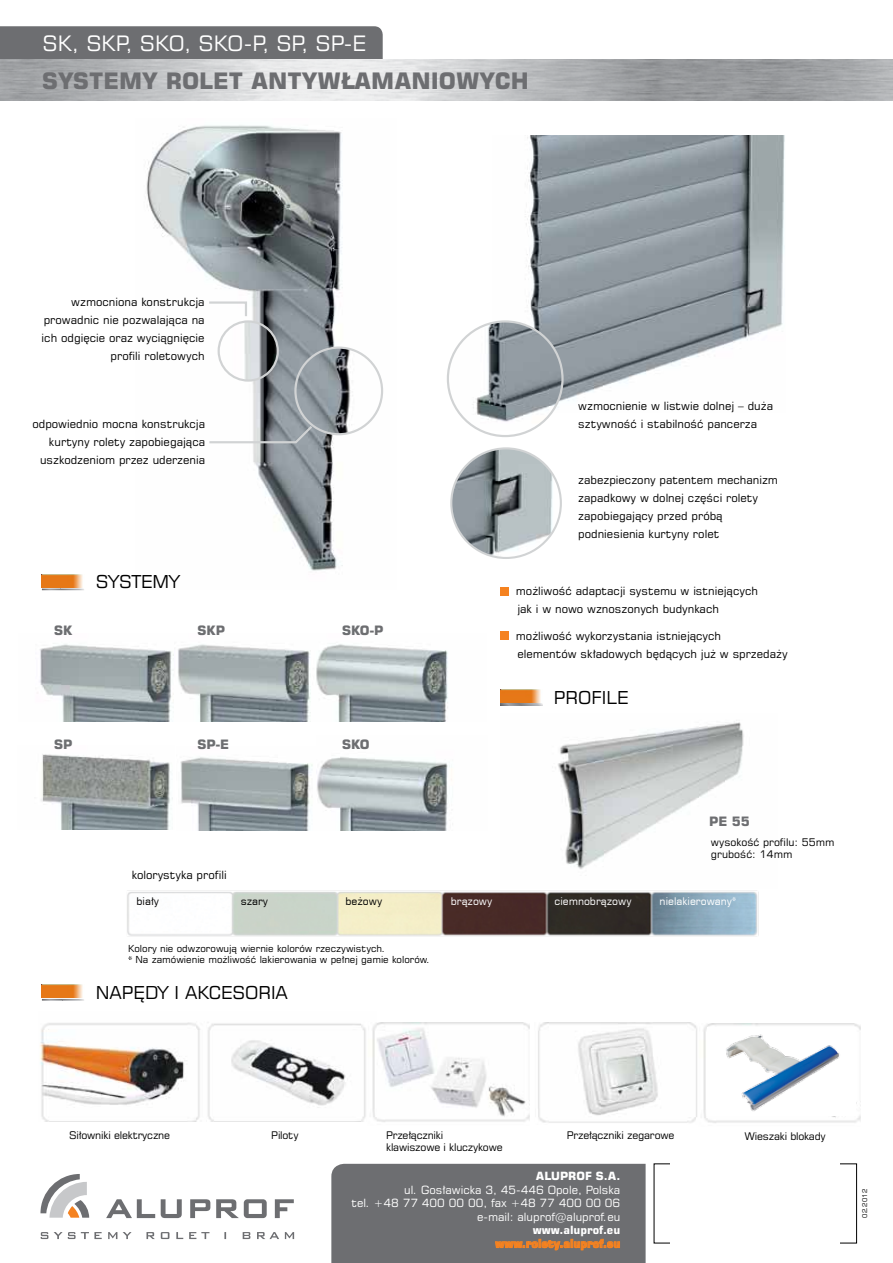
<style>
.page{position:relative;width:893px;height:1263px;background:#fff}
.page>*{position:absolute;margin:0;border:0;box-sizing:border-box;transform-origin:0 0}
.t1{font:700 21px "Square 721 PL";color:#6d6e71}
.t2{font:19.65px "Square 721 PL";color:#fff}
.t3{font:16.5px "Square 721 PL";color:#000}
.t4{font:700 12px "Square 721 PL";color:#6d6e71}
.t5{font:10.5px/18px "Square 721 PL";color:#000}
.t6{font:10.5px/13.5px "Square 721 PL";color:#fff;text-align:right}
.t7{font:10.5px "Square 721 EU Normal";color:#fff}
.t8{font:700 10.5px "Square 721 PL";color:#fff}
.t9{font:700 10.5px "Square 721 PL";color:#f58220}
.t10{font:10.5px "Square 721 EU Normal";color:#000}
.t11{font:9.75px "Square 721 PL";letter-spacing:-.02em;color:#000}
.t12{font:9.75px/11.7px "Square 721 PL";color:#000}
.t13{font:9px/10.8px "Square 721 PL";color:#000}
.t14{font:6px "Square 721 PL";color:#000}
</style>
<div class="page">
<img style="left:180px;top:757px;width:133px;height:73px">
<img style="left:558px;top:722px;width:186px;height:147px">
<div style="left:0;top:26px;width:383px;height:34px;background:#6d6e71"></div>
<div style="left:654px;top:1163px;width:203px;height:80px;border:1px solid #000"></div>
<div style="left:670px;top:1159px;width:170px;height:91px;background:#fff"></div>
<svg style="left:40px;top:1174px;width:49px;height:44px"></svg>
<svg style="left:161px;top:1199px;width:21px;height:19px"></svg>
<svg style="left:106px;top:1199px;width:49px;height:19px"></svg>
<svg style="left:190px;top:1199px;width:20px;height:19px"></svg>
<svg style="left:216px;top:1199px;width:51px;height:19px"></svg>
<svg style="left:275px;top:1199px;width:19px;height:19px"></svg>
<svg style="left:41px;top:1232px;width:253px;height:7px"></svg>
<img style="left:525px;top:135px;width:260px;height:266px">
<img style="left:146px;top:125px;width:237px;height:446px">
<div style="left:500px;top:587px;width:8px;height:8px;background:#f58220"></div>
<div style="left:500px;top:632px;width:8px;height:8px;background:#f58220"></div>
<img style="left:295px;top:348px;width:87px;height:86px;border-radius:43px">
<div style="left:294px;top:346px;width:89px;height:89px;border:2px solid #d1d3d4;border-radius:50%"></div>
<img style="left:451px;top:448px;width:110px;height:110px;border-radius:55px">
<div style="left:450px;top:447px;width:112px;height:112px;border:2px solid #d1d3d4;border-radius:50%"></div>
<img style="left:448px;top:321px;width:114px;height:110px">
<div style="left:447px;top:320px;width:117px;height:117px;border:2px solid #d1d3d4;border-radius:50%"></div>
<img style="left:219px;top:321px;width:59px;height:60px;border-radius:30px">
<div style="left:218px;top:320px;width:61px;height:62px;border:2px solid #d1d3d4;border-radius:50%"></div>
<svg style="left:207px;top:423px;width:108px;height:21px"></svg>
<svg style="left:207px;top:300px;width:41px;height:18px"></svg>
<svg style="left:500px;top:703px;width:42px;height:2px"></svg>
<img style="left:500px;top:689px;width:41px;height:13px">
<svg style="left:128px;top:956px;width:4px;height:4px"></svg>
<img style="left:541px;top:1023px;width:156px;height:100px">
<img style="left:208px;top:1023px;width:158px;height:98px">
<img style="left:703px;top:1023px;width:158px;height:100px">
<svg style="left:538px;top:1024px;width:3px;height:97px"></svg>
<img style="left:372px;top:1022px;width:158px;height:100px">
<img style="left:40px;top:1022px;width:160px;height:99px">
<svg style="left:42px;top:999px;width:42px;height:1px"></svg>
<img style="left:42px;top:984px;width:41px;height:14px">
<div style="left:707px;top:1027px;width:149px;height:89px;background:#fff"></div>
<img style="left:726px;top:1034px;width:114px;height:77px">
<svg style="left:42px;top:588px;width:42px;height:2px"></svg>
<img style="left:42px;top:574px;width:41px;height:13px">
<img style="left:40px;top:644px;width:134px;height:77px">
<img style="left:317px;top:757px;width:135px;height:74px">
<img style="left:178px;top:644px;width:133px;height:77px">
<img style="left:316px;top:644px;width:132px;height:77px">
<img style="left:41px;top:754px;width:132px;height:75px">
<div style="left:331px;top:1164px;width:315px;height:99px;background:#6d6e71"></div>
<img style="left:127px;top:890px;width:632px;height:47px">
<svg style="left:732px;top:897px;width:4px;height:4px"></svg>
<h2 class="t2" style="left:43px;top:30px;width:325px">SK, SKP, SKO, SKO-P, SP, SP-E</h2>
<h1 class="t1" style="left:42px;top:67px;width:488px">SYSTEMY ROLET ANTYWŁAMANIOWYCH</h1>
<p class="t5" style="left:42px;top:293px;width:164px;text-align:right">wzmocniona konstrukcja prowadnic nie pozwalająca na ich odgięcie oraz wyciągnięcie profili roletowych</p>
<p class="t5" style="left:32px;top:414px;width:174px;text-align:right">odpowiednio mocna konstrukcja kurtyny rolety zapobiegająca uszkodzeniom przez uderzenia</p>
<h3 class="t3" style="left:96px;top:571px;width:86px">SYSTEMY</h3>
<p class="t4" style="left:54px;top:623px;width:20px">SK</p>
<p class="t4" style="left:198px;top:623px;width:29px">SKP</p>
<p class="t4" style="left:342px;top:623px;width:43px">SKO-P</p>
<p class="t4" style="left:54px;top:737px;width:20px">SP</p>
<p class="t4" style="left:198px;top:737px;width:33px">SP-E</p>
<p class="t4" style="left:342px;top:737px;width:29px">SKO</p>
<p class="t5" style="left:132px;top:866px;width:96px">kolorystyka profili</p>
<p class="t5" style="left:578px;top:397px;width:196px">wzmocnienie w listwie dolnej – duża sztywność i stabilność pancerza</p>
<p class="t5" style="left:578px;top:470px;width:201px">zabezpieczony patentem mechanizm zapadkowy w dolnej części rolety zapobiegający przed próbą podniesienia kurtyny rolet</p>
<p class="t5" style="left:516px;top:582px;width:244px">możliwość adaptacji systemu w istniejących jak i w nowo wznoszonych budynkach</p>
<p class="t5" style="left:516px;top:626px;width:273px">możliwość wykorzystania istniejących<br>elementów składowych będących już w sprzedaży</p>
<h3 class="t3" style="left:554px;top:687px;width:76px">PROFILE</h3>
<p class="t4" style="left:709px;top:813px;width:42px">PE 55</p>
<p class="t12" style="left:711px;top:836px;width:125px">wysokość profilu: 55mm grubość: 14mm</p>
<p class="t10" style="left:137px;top:895px;width:24px">biały</p>
<p class="t10" style="left:241px;top:895px;width:29px">szary</p>
<p class="t10" style="left:345px;top:895px;width:38px">beżowy</p>
<p class="t7" style="left:451px;top:895px;width:43px">brązowy</p>
<p class="t7" style="left:554px;top:895px;width:79px">ciemnobrązowy</p>
<p class="t7" style="left:660px;top:895px;width:74px">nielakierowany</p>
<p class="t13" style="left:135px;top:943px;width:296px;text-indent:-7px">Kolory nie odwzorowują wiernie kolorów rzeczywistych.<br>Na zamówienie możliwość lakierowania w pełnej gamie kolorów.</p>
<h3 class="t3" style="left:96px;top:981px;width:194px">NAPĘDY I AKCESORIA</h3>
<p class="t11" style="left:69px;top:1128px;width:102px">Siłowniki elektryczne</p>
<p class="t11" style="left:271px;top:1128px;width:29px">Piloty</p>
<p class="t11" style="left:386px;top:1128px;width:59px">Przełączniki</p>
<p class="t11" style="left:567px;top:1128px;width:109px">Przełączniki zegarowe</p>
<p class="t11" style="left:744px;top:1129px;width:83px">Wieszaki blokady</p>
<p class="t11" style="left:386px;top:1140px;width:118px">klawiszowe i kluczykowe</p>
<p class="t8" style="left:536px;top:1169px;width:86px">ALUPROF S.A.</p>
<p class="t6" style="left:352px;top:1182px;width:270px">ul. Gosławicka 3, 45-446 Opole, Polska<br>tel. +48 77 400 00 00, fax +48 77 400 00 06 e-mail: aluprof@aluprof.eu</p>
<p class="t8" style="left:533px;top:1223px;width:89px">www.aluprof.eu</p>
<p class="t9" style="left:495px;top:1236px;width:127px">www.rolety.aluprof.eu</p>
<p class="t14" style="left:861px;top:1217px;width:30px;rotate:-90deg">02.2012</p>
</div>
